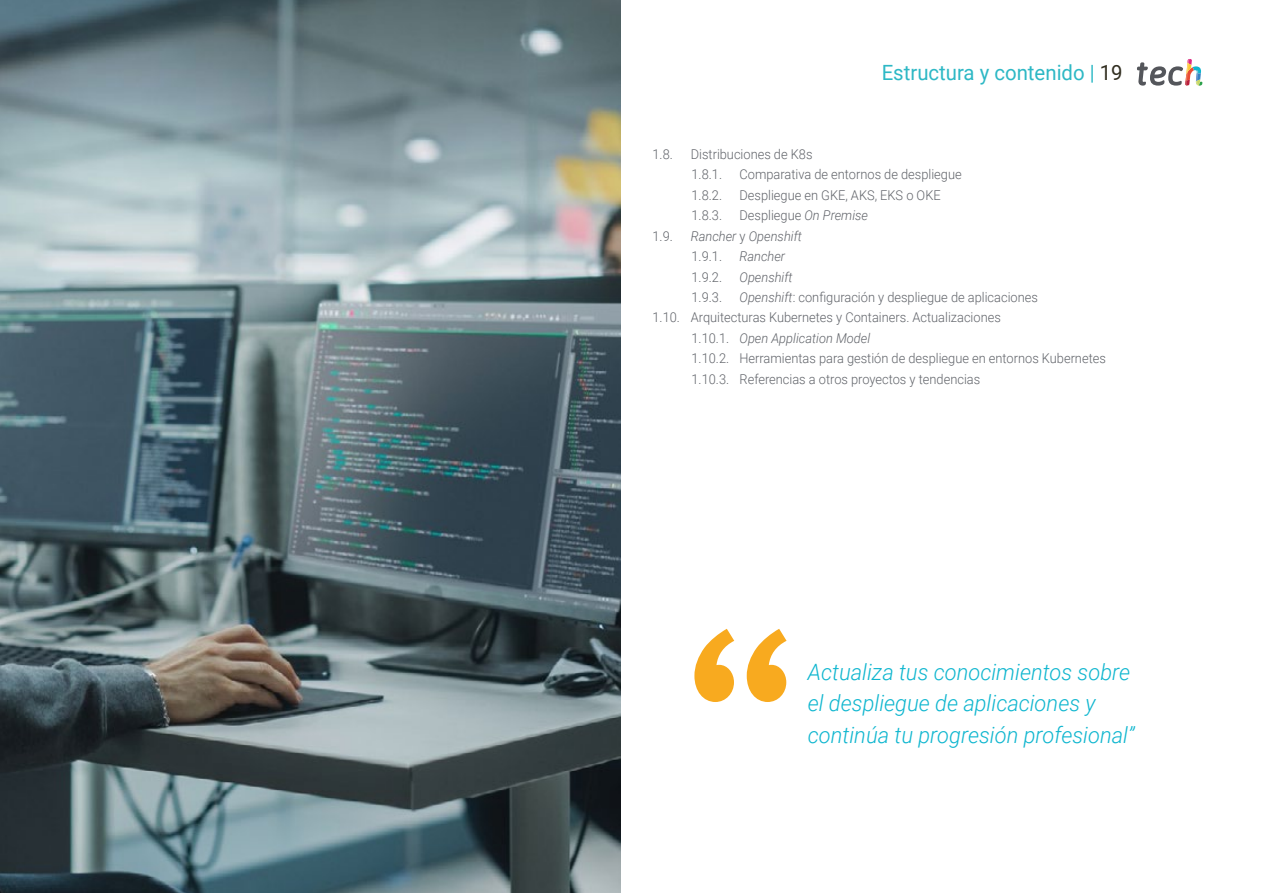
<style>
.page{position:relative;width:1263px;height:893px;background:#fff}
.page>*{position:absolute;margin:0;border:0;box-sizing:border-box;transform-origin:0 0}
.t1{font:italic 300 22.5px/31.5px "Roboto";color:#0fb6cf}
.t2{font:21px "Roboto";color:#2db8c5}
.t3{font:300 13.5px/20.5px "Roboto";color:#61646a;scale:.95 1}
.t4{font:italic 300 13.5px/20.5px "Roboto";color:#61646a;scale:.95 1}
.s1{color:#312e20}
.s2{font-style:italic}
.s3{font-style:normal}
</style>
<div class="page">
<img style="left:0;top:0;width:621px;height:893px">
<svg style="left:694px;top:629px;width:92px;height:73px"></svg>
<svg style="left:1137px;top:59px;width:65px;height:27px"></svg>
<h2 class="t2" style="left:882px;top:57px;width:242px">Estructura y contenido | <span class="s1">19</span></h2>
<p class="t3" style="left:652px;top:143px;width:23px">1.8.</p>
<p class="t3" style="left:691px;top:143px;width:130px">Distribuciones de K8s<br>1.8.1.</p>
<p class="t3" style="left:739px;top:164px;width:235px">Comparativa de entornos de despliegue</p>
<p class="t3" style="left:691px;top:184px;width:34px">1.8.2.</p>
<p class="t3" style="left:739px;top:184px;width:213px">Despliegue en GKE, AKS, EKS o OKE</p>
<p class="t3" style="left:691px;top:205px;width:34px">1.8.3.</p>
<p class="t3" style="left:739px;top:205px;width:137px">Despliegue <span class="s2">On Premise</span></p>
<p class="t3" style="left:652px;top:225px;width:23px">1.9.</p>
<p class="t4" style="left:691px;top:225px;width:118px">Rancher <span class="s3">y</span> Openshift<br><span class="s3">1.9.1.</span></p>
<p class="t4" style="left:739px;top:246px;width:50px">Rancher</p>
<p class="t3" style="left:691px;top:266px;width:34px">1.9.2.</p>
<p class="t4" style="left:739px;top:266px;width:57px">Openshift</p>
<p class="t3" style="left:691px;top:286px;width:34px">1.9.3.</p>
<p class="t3" style="left:739px;top:286px;width:316px"><span class="s2">Openshift</span>: configuración y despliegue de aplicaciones</p>
<p class="t3" style="left:652px;top:307px;width:368px">1.10. Arquitecturas Kubernetes y Containers. Actualizaciones</p>
<p class="t4" style="left:691px;top:327px;width:190px"><span class="s3">1.10.1.</span> Open Application Model</p>
<p class="t3" style="left:691px;top:348px;width:438px">1.10.2. Herramientas para gestión de despliegue en entornos Kubernetes</p>
<p class="t3" style="left:691px;top:368px;width:305px">1.10.3. Referencias a otros proyectos y tendencias</p>
<h1 class="t1" style="left:808px;top:655px;width:328px">Actualiza tus conocimientos sobre el despliegue de aplicaciones y continúa tu progresión profesional”</h1>
</div>
